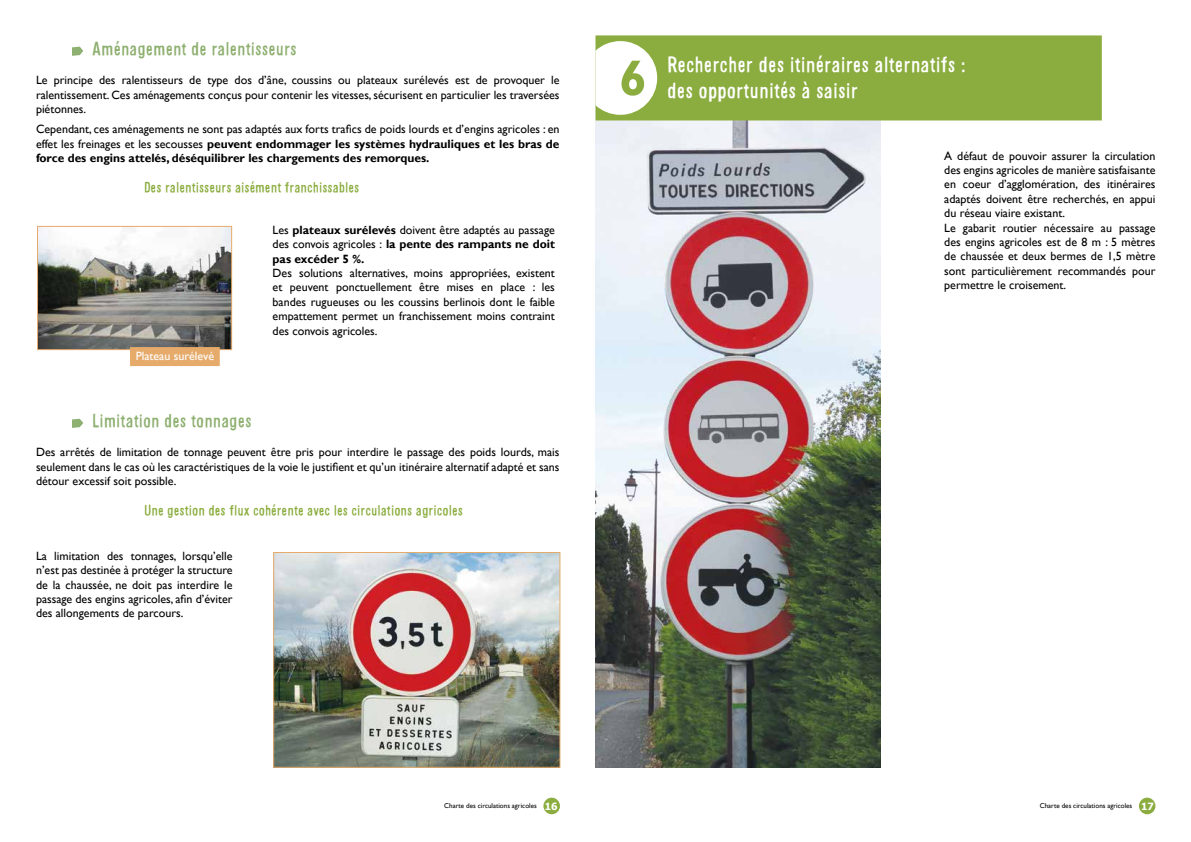
<style>
.page{position:relative;width:1191px;height:842px;background:#fff}
.page>*{position:absolute;margin:0;border:0;box-sizing:border-box;transform-origin:0 0}
.t1{font:700 50px "Gill Sans";color:#8bad3f}
.t2{font:21px "Alsina Ultrajada";color:#fff}
.t3{font:18px "Alsina Ultrajada";color:#8eb070}
.t4{font:14px "Alsina Ultrajada";color:#8bad3f}
.t5{font:12px/14.4px "Gill Sans";color:#000;text-align:justify}
.t6{font:700 12px/14.4px "Gill Sans";color:#000;text-align:justify}
.t7{font:12px "Gill Sans";color:#fff}
.t8{font:7px "Gill Sans";color:#000}
.s1{font-weight:700}
.s2{font-weight:400}
.s3{font-family:"Tahoma";font-weight:700;font-size:10px;color:#fff}
</style>
<div class="page">
<div style="left:543px;top:798px;width:17px;height:16px;background:#8bad3f;border-radius:50%"></div>
<div style="left:1139px;top:798px;width:16px;height:16px;background:#8bad3f;border-radius:50%"></div>
<img style="left:595px;top:120px;width:285px;height:648px">
<div style="left:595px;top:35px;width:506px;height:85px;background:#8bad3f"></div>
<svg style="left:595px;top:41px;width:62px;height:74px;background:#ebf1df"></svg>
<svg style="left:72px;top:47px;width:11px;height:9px"></svg>
<img style="left:39px;top:228px;width:191px;height:120px">
<div style="left:37px;top:226px;width:195px;height:124px;border:1px solid #e6ab6b"></div>
<img style="left:275px;top:554px;width:283px;height:212px">
<div style="left:273px;top:552px;width:287px;height:216px;border:1px solid #e6ab6b"></div>
<svg style="left:72px;top:419px;width:11px;height:9px"></svg>
<div style="left:130px;top:347px;width:90px;height:19px;background:#e6ab6b"></div>
<h3 class="t3" style="left:92px;top:35px;width:206px">Aménagement de ralentisseurs</h3>
<p class="t5" style="left:36px;top:73px;width:525px">Le principe des ralentisseurs de type dos d’âne, coussins ou plateaux surélevés est de provoquer le ralentissement. Ces aménagements conçus pour contenir les vitesses, sécurisent en particulier les traversées piétonnes.</p>
<p class="t5" style="left:36px;top:122px;width:525px">Cependant, ces aménagements ne sont pas adaptés aux forts trafics de poids lourds et d’engins agricoles : en effet les freinages et les secousses <span class="s1">peuvent endommager les systèmes hydrauliques et les bras de force des engins attelés, déséquilibrer les chargements des remorques.</span></p>
<p class="t4" style="left:36px;top:177px;width:30px">D</p>
<p class="t4" style="left:151px;top:177px;width:210px">es ralentisseurs aisément franchissables</p>
<p class="t7" style="left:136px;top:349px;width:80px">Plateau surélevé</p>
<p class="t6" style="left:273px;top:223px;width:284px"><span class="s2">Les</span> plateaux surélevés <span class="s2">doivent être adaptés au passage des convois agricoles :</span> la pente des rampants ne doit pas excéder 5 %.</p>
<p class="t5" style="left:273px;top:266px;width:284px">Des solutions alternatives, moins appropriées, existent et peuvent ponctuellement être mises en place : les bandes rugueuses ou les coussins berlinois dont le faible empattement permet un franchissement moins contraint des convois agricoles.</p>
<h3 class="t3" style="left:92px;top:407px;width:161px">Limitation des tonnages</h3>
<p class="t5" style="left:36px;top:445px;width:525px">Des arrêtés de limitation de tonnage peuvent être pris pour interdire le passage des poids lourds, mais seulement dans le cas où les caractéristiques de la voie le justifient et qu’un itinéraire alternatif adapté et sans détour excessif soit possible.</p>
<p class="t4" style="left:36px;top:500px;width:30px">U</p>
<p class="t4" style="left:151px;top:500px;width:313px">ne gestion des flux cohérente avec les circulations agricoles</p>
<p class="t5" style="left:36px;top:549px;width:198px">La limitation des tonnages, lorsqu’elle n’est pas destinée à protéger la structure de la chaussée, ne doit pas interdire le passage des engins agricoles, afin d’éviter des allongements de parcours.</p>
<h1 class="t1" style="left:619px;top:48px;width:29px">6</h1>
<h2 class="t2" style="left:667px;top:50px;width:300px">Rechercher des itinéraires alternatifs :</h2>
<h2 class="t2" style="left:667px;top:75px;width:193px">des opportunités à saisir</h2>
<p class="t5" style="left:944px;top:149px;width:213px;text-align:left">A défaut de pouvoir assurer la circulation des engins agricoles de manière satisfaisante en coeur d’agglomération, des itinéraires adaptés doivent être recherchés, en appui du réseau viaire existant.<br>Le gabarit routier nécessaire au passage des engins agricoles est de 8 m : 5 mètres de chaussée et deux bermes de 1,5 mètre sont particulièrement recommandés pour permettre le croisement.</p>
<p class="t8" style="left:444px;top:802px;width:115px">Charte des circulations agricoles <span class="s3">16</span></p>
<p class="t8" style="left:1039px;top:802px;width:116px">Charte des circulations agricoles <span class="s3">17</span></p>
</div>
